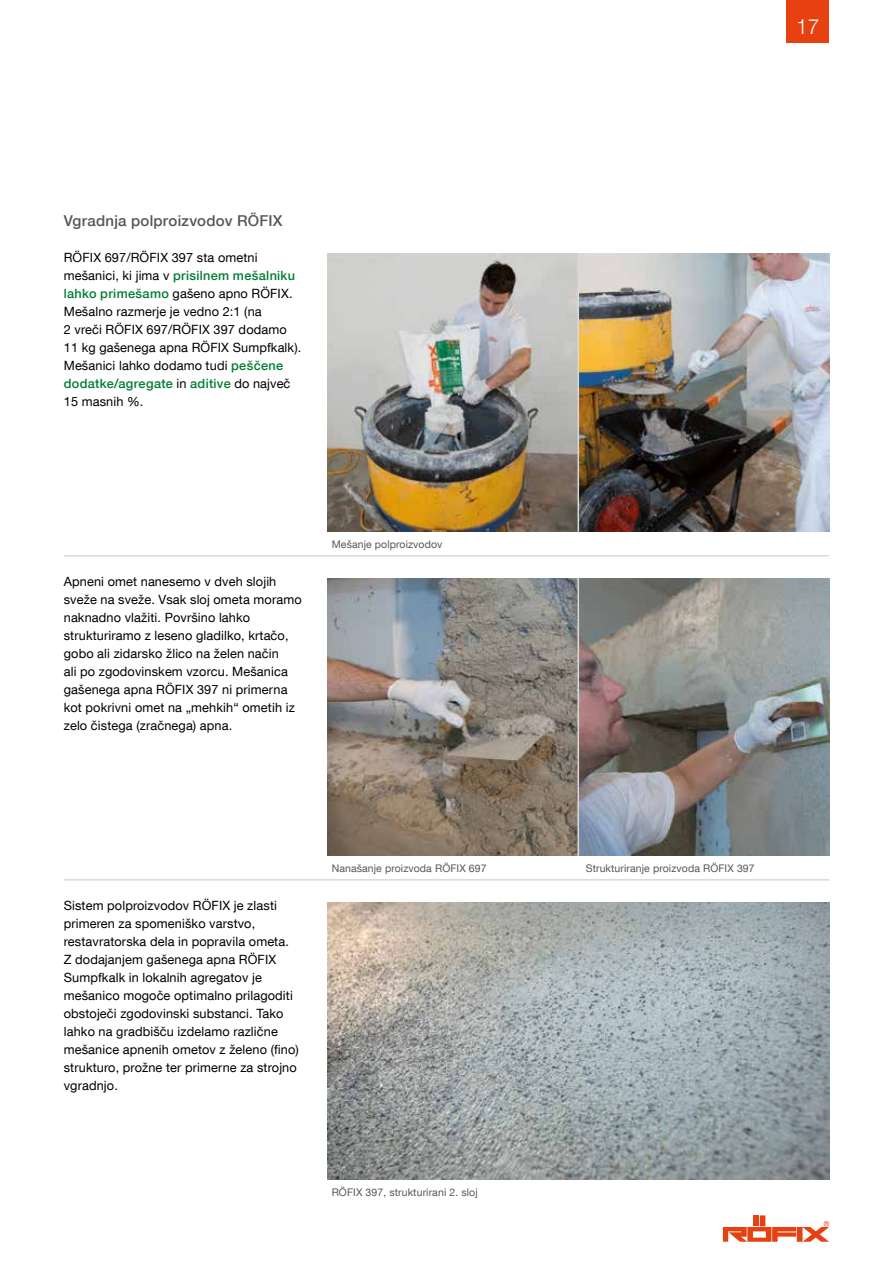
<style>
.page{position:relative;width:893px;height:1263px;background:#fff}
.page>*{position:absolute;margin:0;border:0;box-sizing:border-box;transform-origin:0 0}
.t1{font:300 21px "Helvetica Neue LT Com";color:#fff}
.t2{font:500 15px "Helvetica Neue LT Com";letter-spacing:.015em;color:#575756}
.t3{font:12.75px/18px "Helvetica Neue LT Com";letter-spacing:.01em;color:#000}
.t4{font:10.5px "Helvetica Neue LT Com";letter-spacing:.01em;color:#575756}
.s1{font-weight:500;color:#007d32}
</style>
<div class="page">
<div style="left:787px;top:0;width:42px;height:43px;background:#e74011"></div>
<div style="left:760px;top:1215px;width:5px;height:11px;background:#e74011"></div>
<div style="left:753px;top:1215px;width:6px;height:11px;background:#e74011"></div>
<svg style="left:723px;top:1221px;width:106px;height:21px"></svg>
<img style="left:327px;top:578px;width:502px;height:278px">
<img style="left:327px;top:254px;width:502px;height:278px">
<img style="left:327px;top:902px;width:502px;height:278px">
<hr style="left:64px;top:555px;width:765px;height:1px;background:#dadada">
<hr style="left:64px;top:879px;width:765px;height:1px;background:#dadada">
<hr style="left:578px;top:578px;width:1px;height:278px;background:#dadada">
<hr style="left:578px;top:254px;width:1px;height:278px;background:#dadada">
<h1 class="t1" style="left:796px;top:13px;width:25px">17</h1>
<p class="t2" style="left:64px;top:211px;width:220px">Vgradnja polproizvodov RÖFIX</p>
<p class="t3" style="left:64px;top:248px;width:239px">RÖFIX 697/RÖFIX 397 sta ometni mešanici, ki jima v <span class="s1">prisilnem mešalniku lahko primešamo</span> gašeno apno RÖFIX.<br>Mešalno razmerje je vedno 2:1 (na<br>2 vreči RÖFIX 697/RÖFIX 397 dodamo 11 kg gašenega apna RÖFIX Sumpfkalk).<br>Mešanici lahko dodamo tudi <span class="s1">peščene dodatke/agregate</span> in <span class="s1">aditive</span> do največ 15 masnih %.</p>
<p class="t3" style="left:64px;top:572px;width:239px">Apneni omet nanesemo v dveh slojih sveže na sveže. Vsak sloj ometa moramo naknadno vlažiti. Površino lahko strukturiramo z leseno gladilko, krtačo, gobo ali zidarsko žlico na želen način<br>ali po zgodovinskem vzorcu. Mešanica gašenega apna RÖFIX 397 ni primerna kot pokrivni omet na „mehkih“ ometih iz zelo čistega (zračnega) apna.</p>
<p class="t4" style="left:332px;top:538px;width:112px">Mešanje polproizvodov</p>
<p class="t3" style="left:64px;top:896px;width:237px">Sistem polproizvodov RÖFIX je zlasti primeren za spomeniško varstvo, restavratorska dela in popravila ometa.<br>Z dodajanjem gašenega apna RÖFIX Sumpfkalk in lokalnih agregatov je mešanico mogoče optimalno prilagoditi obstoječi zgodovinski substanci. Tako lahko na gradbišču izdelamo različne mešanice apnenih ometov z želeno (fino) strukturo, prožne ter primerne za strojno vgradnjo.</p>
<p class="t4" style="left:332px;top:862px;width:157px">Nanašanje proizvoda RÖFIX 697</p>
<p class="t4" style="left:586px;top:862px;width:170px">Strukturiranje proizvoda RÖFIX 397</p>
<p class="t4" style="left:332px;top:1186px;width:148px">RÖFIX 397, strukturirani 2. sloj</p>
</div>
